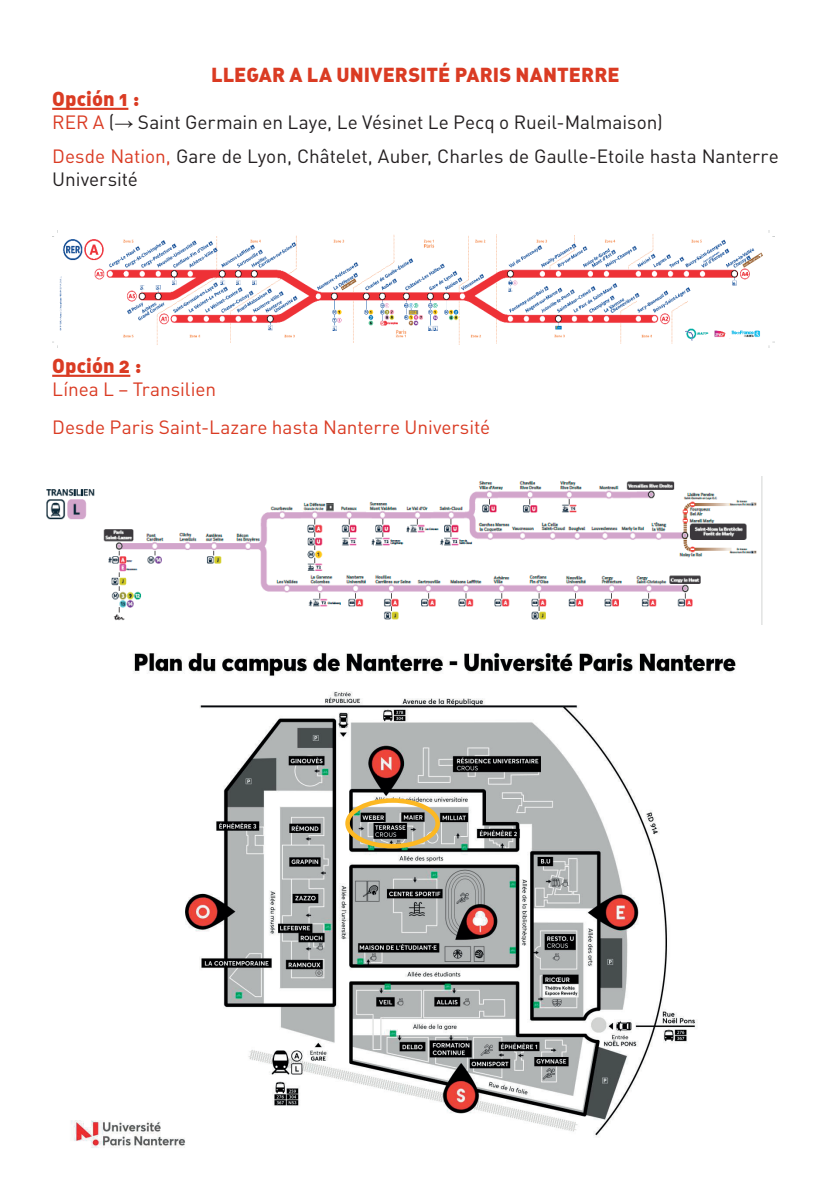
<style>
.page{position:relative;width:840px;height:1191px;background:#fff}
.page>*{position:absolute;margin:0;border:0;box-sizing:border-box;transform-origin:0 0}
.t1{font:20px "DIN Black Alternate";letter-spacing:.005em;color:#da3b23}
.t2{font:19px/34.2px "DIN";color:#231f20}
.t3{font:19px/37.8px "DIN";color:#da3b23}
.s1{color:#da3b23}
.s2{font-family:"Arial"}
</style>
<div class="page">
<hr style="left:52px;top:108px;width:76px;height:2px;background:#da3b23">
<hr style="left:52px;top:375px;width:78px;height:2px;background:#da3b23">
<img style="left:52px;top:230px;width:722px;height:118px">
<img style="left:46px;top:476px;width:716px;height:149px">
<img style="left:71px;top:652px;width:665px;height:496px">
<div style="left:345px;top:798px;width:94px;height:50px;border:4px solid #fcb823;border-radius:50%"></div>
<p class="t1" style="left:211px;top:61px;width:409px">LLEGAR A LA UNIVERSITÉ PARIS NANTERRE</p>
<p class="t1" style="left:52px;top:86px;width:89px">Opción 1 :</p>
<p class="t2" style="left:52px;top:105px;width:727px"><span class="s1">RER A</span> (<span class="s2">→</span> Saint Germain en Laye, Le Vésinet Le Pecq o Rueil-Malmaison)<br><span class="s1">Desde Nation,</span> Gare de Lyon, Châtelet, Auber, Charles de Gaulle-Etoile hasta Nanterre</p>
<p class="t2" style="left:52px;top:162px;width:87px">Université</p>
<p class="t1" style="left:52px;top:352px;width:90px">Opción 2 :</p>
<p class="t3" style="left:52px;top:370px;width:439px">Línea L – Transilien<br>Desde Paris Saint-Lazare hasta Nanterre Université</p>
</div>
